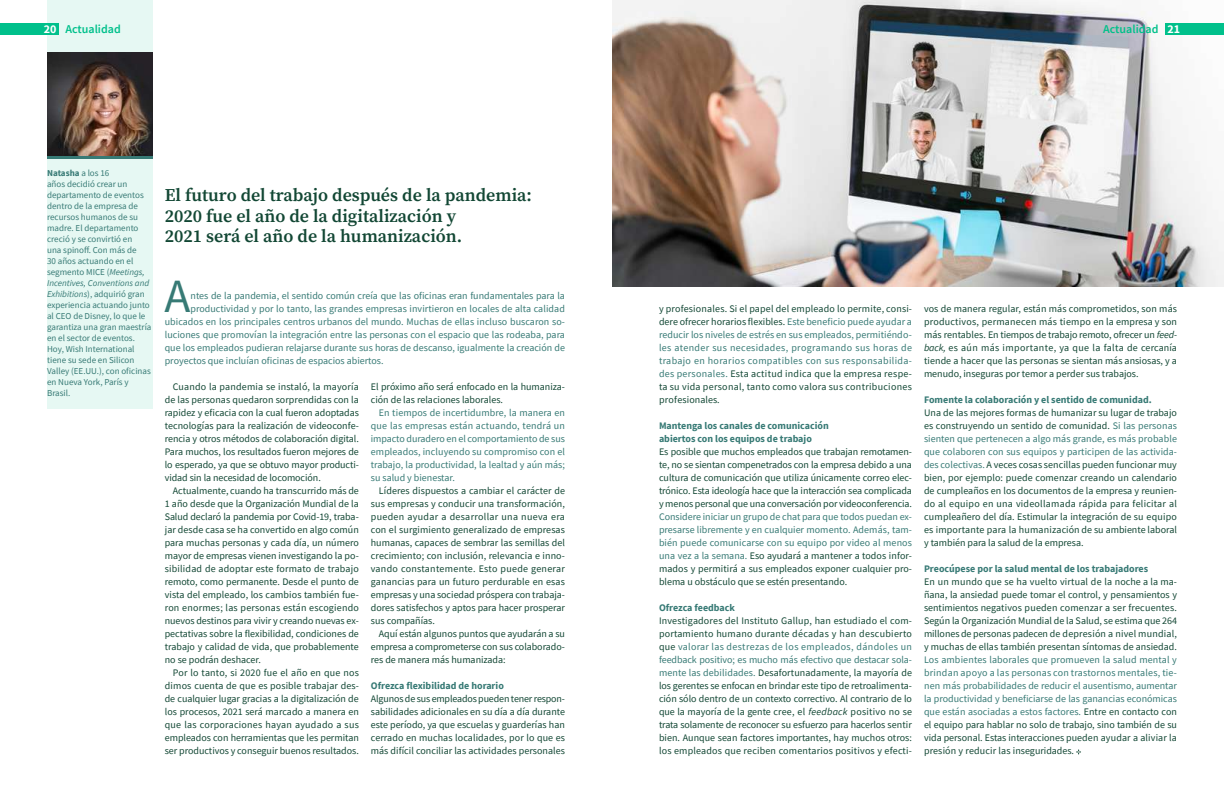
<style>
.page{position:relative;width:1224px;height:792px;background:#fff}
.page>*{position:absolute;margin:0;border:0;box-sizing:border-box;transform-origin:0 0}
.t1{font:47.7px "Source Sans Pro";color:#377a75}
.t2{font:18px/20.7px "Source Serif Variable";letter-spacing:.01em;color:#124734}
.t3{font:600 12px "Source Sans Pro";color:#00c08b}
.t4{font:10px/13px "Source Sans Pro";color:#124734;text-align:justify}
.t5{font:10px/13px "Source Sans Pro";color:#377a75;text-align:justify}
.t6{font:700 10px/13px "Source Sans Pro";color:#377a75}
.t7{font:9px/11px "Source Sans Pro";color:#377a75}
.s1{font-weight:700;color:#fff}
.s2{font-weight:700}
.s3{font-style:italic}
.s4{color:#124734}
.s5{color:#377a75}
</style>
<div class="page">
<div style="left:47px;top:0;width:106px;height:409px;background:#e6f8f3"></div>
<img style="left:612px;top:0;width:612px;height:286px">
<img style="left:47px;top:52px;width:106px;height:104px">
<hr style="left:47px;top:156px;width:106px;height:3px;background:#377a75">
<svg style="left:1076px;top:750px;width:5px;height:4px"></svg>
<div style="left:1166px;top:23px;width:58px;height:12px;background:#00c08b"></div>
<div style="left:0;top:23px;width:58px;height:12px;background:#00c08b"></div>
<p class="t3" style="left:44px;top:21px;width:79px"><span class="s1">20</span> Actualidad</p>
<p class="t3" style="left:1103px;top:21px;width:79px">Actualidad <span class="s1">21</span></p>
<p class="t7" style="left:47px;top:168px;width:106px"><span class="s2">Natasha</span> a los 16<br>años decidió crear un departamento de eventos dentro de la empresa de recursos humanos de su madre. El departamento creció y se convirtió en<br>una spinoff. Con más de<br>30 años actuando en el segmento MICE (<span class="s3">Meetings,<br>Incentives, Conventions and<br>Exhibitions</span>), adquirió gran experiencia actuando junto al CEO de Disney, lo que le garantiza una gran maestría en el sector de eventos.<br>Hoy, Wish International tiene su sede en Silicon<br>Valley (EE.UU.), con oficinas en Nueva York, París y<br>Brasil.</p>
<h2 class="t2" style="left:165px;top:185px;width:369px">El futuro del trabajo después de la pandemia:<br>2020 fue el año de la digitalización y<br>2021 será el año de la humanización.</h2>
<h1 class="t1" style="left:165px;top:266px;width:27px">A</h1>
<p class="t5" style="left:191px;top:290px;width:376px">ntes de la pandemia, el sentido común creía que las oficinas eran fundamentales para la</p>
<p class="t5" style="left:191px;top:303px;width:376px">productividad y por lo tanto, las grandes empresas invirtieron en locales de alta calidad</p>
<p class="t5" style="left:165px;top:316px;width:402px">ubicados en los principales centros urbanos del mundo. Muchas de ellas incluso buscaron so-</p>
<p class="t5" style="left:165px;top:329px;width:402px">luciones que promovían la integración entre las personas con el espacio que las rodeaba, para</p>
<p class="t5" style="left:165px;top:342px;width:402px">que los empleados pudieran relajarse durante sus horas de descanso, igualmente la creación de</p>
<p class="t5" style="left:165px;top:355px;width:220px">proyectos que incluían oficinas de espacios abiertos.</p>
<p class="t4" style="left:165px;top:381px;width:196px;text-indent:8px">Cuando la pandemia se instaló, la mayoría de las personas quedaron sorprendidas con la rapidez y eficacia con la cual fueron adoptadas tecnologías para la realización de videoconfe&shy;rencia y otros métodos de colaboración digital.<br>Para muchos, los resultados fueron mejores de lo esperado, ya que se obtuvo mayor producti&shy;vidad sin la necesidad de locomoción.</p>
<p class="t4" style="left:165px;top:485px;width:196px;text-indent:8px">Actualmente, cuando ha transcurrido más de 1 año desde que la Organización Mundial de la Salud declaró la pandemia por Covid-19, traba&shy;jar desde casa se ha convertido en algo común para muchas personas y cada día, un número mayor de empresas vienen investigando la po&shy;sibilidad de adoptar este formato de trabajo remoto, como permanente. Desde el punto de vista del empleado, los cambios también fue&shy;ron enormes; las personas están escogiendo nuevos destinos para vivir y creando nuevas ex&shy;pectativas sobre la flexibilidad, condiciones de trabajo y calidad de vida, que probablemente no se podrán deshacer.</p>
<p class="t4" style="left:165px;top:667px;width:196px;text-indent:8px">Por lo tanto, si 2020 fue el año en que nos dimos cuenta de que es posible trabajar des&shy;de cualquier lugar gracias a la digitalización de los procesos, 2021 será marcado a manera en que las corporaciones hayan ayudado a sus empleados con herramientas que les permitan ser productivos y conseguir buenos resultados.</p>
<p class="t4" style="left:371px;top:381px;width:196px">El próximo año será enfocado en la humaniza&shy;ción de las relaciones laborales.</p>
<p class="t5" style="left:371px;top:407px;width:196px;text-indent:8px">En tiempos de incertidumbre, la manera en que las empresas están actuando, tendrá un impacto duradero en el comportamiento de sus empleados, incluyendo su compromiso con el trabajo, la productividad, la lealtad y aún más; su salud y bienestar.</p>
<p class="t4" style="left:371px;top:485px;width:196px;text-indent:8px">Líderes dispuestos a cambiar el carácter de sus empresas y conducir una transformación, pueden ayudar a desarrollar una nueva era con el surgimiento generalizado de empresas humanas, capaces de sembrar las semillas del crecimiento; con inclusión, relevancia e inno&shy;vando constantemente. Esto puede generar ganancias para un futuro perdurable en esas empresas y una sociedad próspera con trabaja&shy;dores satisfechos y aptos para hacer prosperar sus compañías.</p>
<p class="t4" style="left:371px;top:628px;width:196px;text-indent:8px">Aquí están algunos puntos que ayudarán a su empresa a comprometerse con sus colaborado&shy;res de manera más humanizada:</p>
<p class="t6" style="left:371px;top:679px;width:135px">Ofrezca flexibilidad de horario</p>
<p class="t4" style="left:371px;top:693px;width:196px">Algunos de sus empleados pueden tener respon&shy;sabilidades adicionales en su día a día durante este período, ya que escuelas y guarderías han cerrado en muchas localidades, por lo que es más difícil conciliar las actividades personales</p>
<p class="t5" style="left:659px;top:303px;width:255px"><span class="s4">y profesionales. Si el papel del empleado lo permite, consi&shy;dere ofrecer horarios flexibles.</span> Este beneficio puede ayudar a reducir los niveles de estrés en sus empleados, permitiéndo&shy;les atender sus necesidades, programando sus horas de trabajo en horarios compatibles con sus responsabilida&shy;des personales. <span class="s4">Esta actitud indica que la empresa respe&shy;ta su vida personal, tanto como valora sus contribuciones profesionales.</span></p>
<p class="t6" style="left:659px;top:419px;width:171px">Mantenga los canales de comunicación abiertos con los equipos de trabajo</p>
<p class="t4" style="left:659px;top:446px;width:255px">Es posible que muchos empleados que trabajan remotamen&shy;te, no se sientan compenetrados con la empresa debido a una cultura de comunicación que utiliza únicamente correo elec&shy;trónico. Esta ideología hace que la interacción sea complicada y menos personal que una conversación por videoconferencia.</p>
<p class="t5" style="left:659px;top:511px;width:254px">Considere iniciar un grupo de chat para que todos puedan ex&shy;presarse libremente y en cualquier momento. Además, tam&shy;bién puede comunicarse con su equipo por video al menos una vez a la semana. <span class="s4">Eso ayudará a mantener a todos infor&shy;mados y permitirá a sus empleados exponer cualquier pro&shy;blema u obstáculo que se estén presentando.</span></p>
<p class="t6" style="left:659px;top:601px;width:78px">Ofrezca feedback</p>
<p class="t4" style="left:659px;top:615px;width:255px">Investigadores del Instituto Gallup, han estudiado el com&shy;portamiento humano durante décadas y han descubierto que <span class="s5">valorar las destrezas de los empleados, dándoles un feedback positivo; es mucho más efectivo que destacar sola&shy;mente las debilidades.</span> Desafortunadamente, la mayoría de los gerentes se enfocan en brindar este tipo de retroalimenta&shy;ción sólo dentro de un contexto correctivo. Al contrario de lo que la mayoría de la gente cree, el <span class="s3">feedback</span> positivo no se trata solamente de reconocer su esfuerzo para hacerlos sentir bien. Aunque sean factores importantes, hay muchos otros: los empleados que reciben comentarios positivos y efecti-</p>
<p class="t4" style="left:924px;top:303px;width:255px">vos de manera regular, están más comprometidos, son más productivos, permanecen más tiempo en la empresa y son más rentables. En tiempos de trabajo remoto, ofrecer un <span class="s3">feed&shy;back,</span> es aún más importante, ya que la falta de cercanía tiende a hacer que las personas se sientan más ansiosas, y a menudo, inseguras por temor a perder sus trabajos.</p>
<p class="t6" style="left:924px;top:393px;width:229px">Fomente la colaboración y el sentido de comunidad.</p>
<p class="t4" style="left:924px;top:407px;width:255px">Una de las mejores formas de humanizar su lugar de trabajo es construyendo un sentido de comunidad. <span class="s5">Si las personas sienten que pertenecen a algo más grande, es más probable que colaboren con sus equipos y participen de las activida&shy;des colectivas.</span> A veces cosas sencillas pueden funcionar muy bien, por ejemplo: puede comenzar creando un calendario de cumpleaños en los documentos de la empresa y reunien&shy;do al equipo en una videollamada rápida para felicitar al cumpleañero del día. Estimular la integración de su equipo es importante para la humanización de su ambiente laboral y también para la salud de la empresa.</p>
<p class="t6" style="left:924px;top:562px;width:226px">Preocúpese por la salud mental de los trabajadores</p>
<p class="t4" style="left:924px;top:576px;width:255px">En un mundo que se ha vuelto virtual de la noche a la ma&shy;ñana, la ansiedad puede tomar el control, y pensamientos y sentimientos negativos pueden comenzar a ser frecuentes.<br>Según la Organización Mundial de la Salud, se estima que 264 millones de personas padecen de depresión a nivel mundial, y muchas de ellas también presentan síntomas de ansiedad.</p>
<p class="t5" style="left:924px;top:654px;width:255px">Los ambientes laborales que promueven la salud mental y brindan apoyo a las personas con trastornos mentales, tie&shy;nen más probabilidades de reducir el ausentismo, aumentar la productividad y beneficiarse de las ganancias económicas que están asociadas a estos factores. <span class="s4">Entre en contacto con el equipo para hablar no solo de trabajo, sino también de su vida personal. Estas interacciones pueden ayudar a aliviar la presión y reducir las inseguridades.</span></p>
</div>
